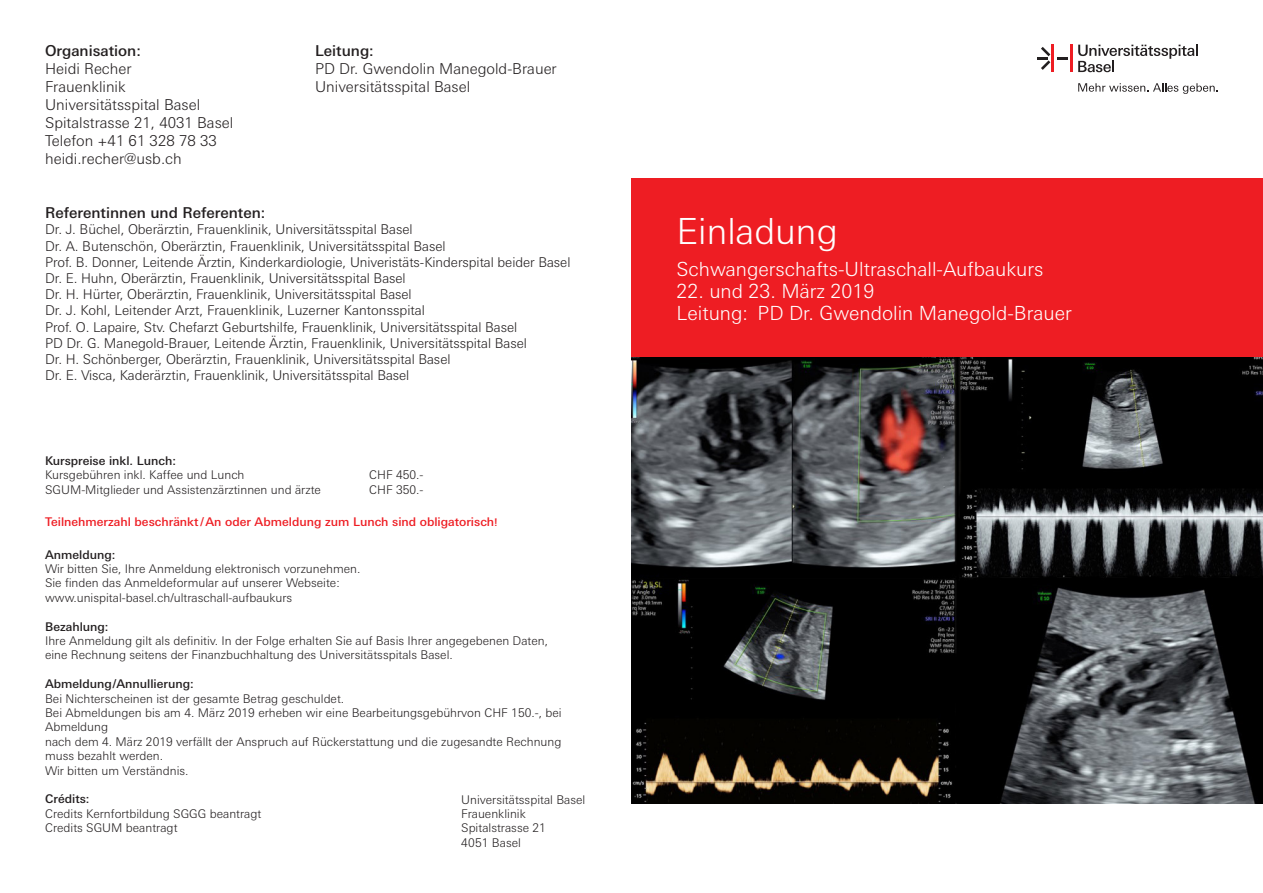
<style>
.page{position:relative;width:1263px;height:893px;background:#fff}
.page>*{position:absolute;margin:0;border:0;box-sizing:border-box;transform-origin:0 0}
.t1{font:300 36px "LT Univers Basic";color:#fff}
.t2{font:300 19.5px "LT Univers Basic";color:#fff}
.t3{font:300 15px/18px "LT Univers Basic";color:#231f20}
.t4{font:500 15px "LT Univers Basic";color:#231f20}
.t5{font:300 13.5px "LT Univers Basic";letter-spacing:-.005em;color:#231f20}
.t6{font:300 12px/14.4px "LT Univers Basic";color:#231f20}
.t7{font:500 12px "LT Univers Basic";color:#231f20}
.t8{font:500 12px "LT Univers Basic";color:#ee1d23}
.s1{font-size:10.5px}
</style>
<div class="page">
<hr style="left:1051px;top:45px;width:3px;height:27px;background:#ee1d23">
<hr style="left:1070px;top:45px;width:3px;height:27px;background:#ee1d23">
<svg style="left:1057px;top:57px;width:10px;height:3px"></svg>
<svg style="left:1037px;top:47px;width:13px;height:23px"></svg>
<svg style="left:1078px;top:45px;width:120px;height:27px"></svg>
<svg style="left:1078px;top:83px;width:140px;height:11px"></svg>
<div style="left:631px;top:179px;width:632px;height:178px;background:#ee1d23"></div>
<img style="left:631px;top:357px;width:632px;height:446px">
<p class="t4" style="left:45px;top:42px;width:97px">Organisation:</p>
<p class="t4" style="left:315px;top:42px;width:60px">Leitung:</p>
<p class="t3" style="left:45px;top:60px;width:88px">Heidi Recher</p>
<p class="t3" style="left:315px;top:60px;width:243px">PD Dr. Gwendolin Manegold-Brauer</p>
<p class="t3" style="left:45px;top:78px;width:82px">Frauenklinik</p>
<p class="t3" style="left:315px;top:78px;width:157px">Universitätsspital Basel</p>
<p class="t3" style="left:45px;top:96px;width:190px">Universitätsspital Basel<br>Spitalstrasse 21, 4031 Basel</p>
<p class="t3" style="left:45px;top:132px;width:173px">Telefon +41 61 328 78 33</p>
<p class="t3" style="left:45px;top:150px;width:138px">heidi.recher@usb.ch</p>
<p class="t4" style="left:45px;top:204px;width:222px">Referentinnen und Referenten:</p>
<p class="t5" style="left:45px;top:222px;width:369px">Dr. J. Büchel, Oberärztin, Frauenklinik, Universitätsspital Basel</p>
<p class="t5" style="left:45px;top:238px;width:402px">Dr. A. Butenschön, Oberärztin, Frauenklinik, Universitätsspital Basel</p>
<p class="t5" style="left:45px;top:254px;width:527px">Prof. B. Donner, Leitende Ärztin, Kinderkardiologie, Univeristäts-Kinderspital beider Basel</p>
<p class="t5" style="left:45px;top:270px;width:362px">Dr. E. Huhn, Oberärztin, Frauenklinik, Universitätsspital Basel</p>
<p class="t5" style="left:45px;top:286px;width:368px">Dr. H. Hürter, Oberärztin, Frauenklinik, Universitätsspital Basel</p>
<p class="t5" style="left:45px;top:303px;width:381px">Dr. J. Kohl, Leitender Arzt, Frauenklinik, Luzerner Kantonsspital</p>
<p class="t5" style="left:45px;top:319px;width:474px">Prof. O. Lapaire, Stv. Chefarzt Geburtshilfe, Frauenklinik, Universitätsspital Basel</p>
<p class="t5" style="left:45px;top:335px;width:483px">PD Dr. G. Manegold-Brauer, Leitende Ärztin, Frauenklinik, Universitätsspital Basel</p>
<p class="t5" style="left:45px;top:351px;width:407px">Dr. H. Schönberger, Oberärztin, Frauenklinik, Universitätsspital Basel</p>
<p class="t5" style="left:45px;top:367px;width:366px">Dr. E. Visca, Kaderärztin, Frauenklinik, Universitätsspital Basel</p>
<p class="t7" style="left:45px;top:454px;width:132px">Kurspreise inkl. Lunch:</p>
<p class="t6" style="left:45px;top:468px;width:201px">Kursgebühren inkl. Kaffee und Lunch</p>
<p class="t6" style="left:369px;top:468px;width:56px">CHF 450.-</p>
<p class="t6" style="left:45px;top:482px;width:277px">SGUM-Mitglieder und Assistenzärztinnen und ärzte</p>
<p class="t6" style="left:369px;top:482px;width:56px">CHF 350.-</p>
<p class="t8" style="left:45px;top:515px;width:454px">Teilnehmerzahl beschränkt /An oder Abmeldung zum Lunch sind obligatorisch<span class="s1">!</span></p>
<p class="t7" style="left:45px;top:547px;width:72px">Anmeldung:</p>
<p class="t6" style="left:45px;top:561px;width:317px">Wir bitten Sie, Ihre Anmeldung elektronisch vorzunehmen.<br>Sie finden das Anmeldeformular auf unserer Webseite: www.unispital-basel.ch/ultraschall-aufbaukurs</p>
<p class="t7" style="left:45px;top:619px;width:65px">Bezahlung:</p>
<p class="t6" style="left:45px;top:633px;width:504px">Ihre Anmeldung gilt als definitiv. In der Folge erhalten Sie auf Basis Ihrer angegebenen Daten,</p>
<p class="t6" style="left:45px;top:648px;width:409px">eine Rechnung seitens der Finanzbuchhaltung des Universitätsspitals Basel.</p>
<p class="t7" style="left:45px;top:677px;width:150px">Abmeldung /Annullierung:</p>
<p class="t6" style="left:45px;top:691px;width:301px">Bei Nichterscheinen ist der gesamte Betrag geschuldet.</p>
<p class="t6" style="left:45px;top:705px;width:518px">Bei Abmeldungen bis am 4. März 2019 erheben wir eine Bearbeitungsgebührvon CHF 150.-, bei<br>Abmeldung</p>
<p class="t6" style="left:45px;top:734px;width:518px">nach dem 4. März 2019 verfällt der Anspruch auf Rückerstattung und die zugesandte Rechnung muss bezahlt werden.</p>
<p class="t6" style="left:45px;top:763px;width:145px">Wir bitten um Verständnis.</p>
<p class="t7" style="left:45px;top:792px;width:46px">Crédits:</p>
<p class="t6" style="left:45px;top:806px;width:218px">Credits Kernfortbildung SGGG beantragt</p>
<p class="t6" style="left:45px;top:820px;width:134px">Credits SGUM beantragt</p>
<p class="t6" style="left:461px;top:792px;width:126px">Universitätsspital Basel</p>
<p class="t6" style="left:461px;top:806px;width:66px">Frauenklinik</p>
<p class="t6" style="left:461px;top:821px;width:86px">Spitalstrasse 21</p>
<p class="t6" style="left:461px;top:835px;width:61px">4051 Basel</p>
<p class="t1" style="left:677px;top:210px;width:163px">Einladung</p>
<p class="t2" style="left:677px;top:258px;width:368px">Schwangerschafts-Ultraschall-Aufbaukurs</p>
<p class="t2" style="left:677px;top:280px;width:199px">22. und 23. März 2019</p>
<p class="t2" style="left:677px;top:301px;width:397px">Leitung: PD Dr. Gwendolin Manegold-Brauer</p>
</div>
